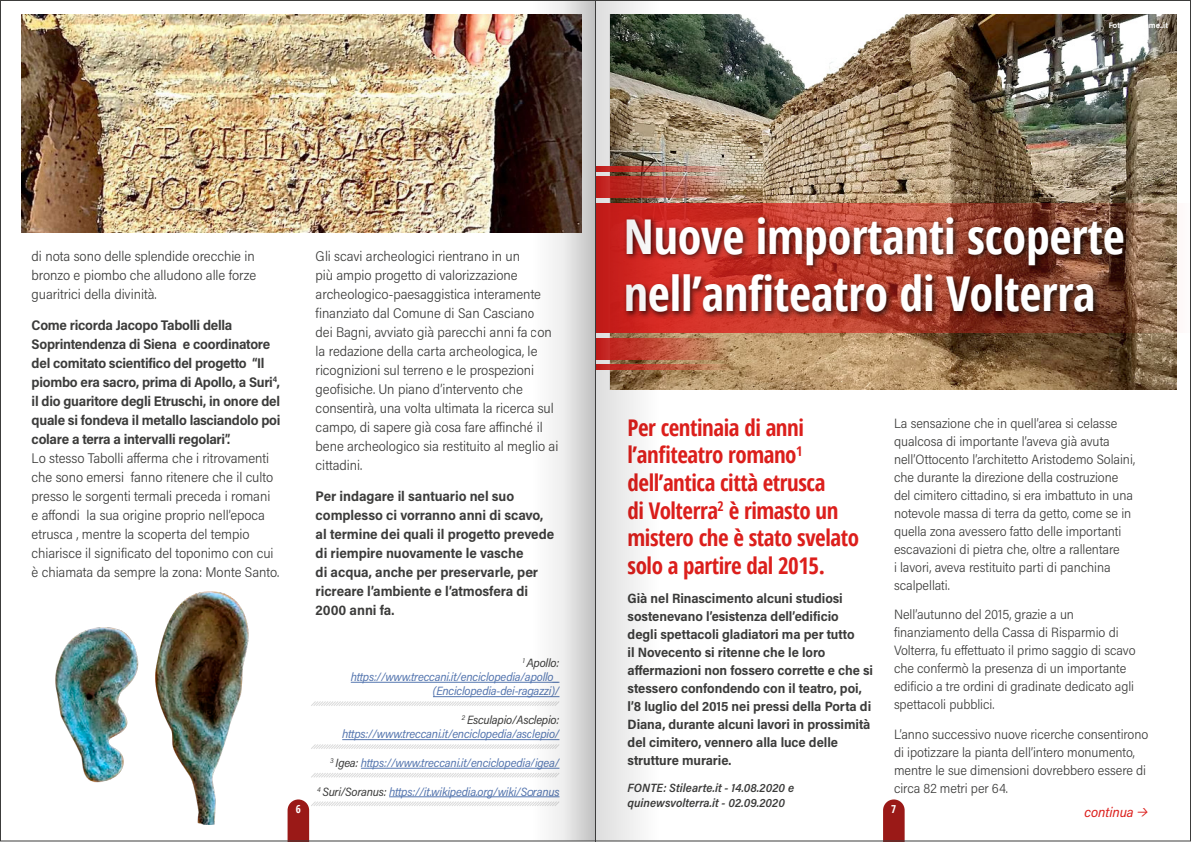
<style>
.page{position:relative;width:1191px;height:842px;background:#fff}
.page>*{position:absolute;margin:0;border:0;box-sizing:border-box;transform-origin:0 0}
.t1{font:700 condensed 48px/57.6px "Open Sans";letter-spacing:-.005em;color:#fff}
.t2{font:700 condensed 23px/27.6px "Open Sans";letter-spacing:-.02em;color:#dc1f1c}
.t3{font:300 14px/19px "Acumin Pro Semi Cond";letter-spacing:-.005em;color:#3c3c3b}
.t4{font:700 14px/19px "Acumin Pro Semi Cond";letter-spacing:-.015em;color:#3c3c3b}
.t5{font:italic 14px "Acumin Pro Semi Cond";letter-spacing:-.005em;color:#dc1f1c}
.t6{font:300 13.5px/18px "Acumin Pro Semi Cond";letter-spacing:-.005em;color:#3c3c3b}
.t7{font:700 13.5px/18px "Acumin Pro Semi Cond";letter-spacing:-.005em;color:#3c3c3b}
.t8{font:italic 12px/14.4px "Acumin Pro Semi Cond";letter-spacing:-.02em;color:#5576af;text-align:right}
.t9{font:italic 600 12px/14.4px "Acumin Pro Semi Cond";color:#3c3c3b}
.t10{font:700 condensed 11px "Open Sans";color:#fff}
.t11{font:700 8px "Acumin Pro Semi Cond";letter-spacing:-.005em;color:#fff}
.s1{color:#3c3c3b}
.s2{font-family:"Gilroy"}
</style>
<div class="page">
<img style="left:658px;top:14px;width:518px;height:376px">
<svg style="left:658px;top:203px;width:533px;height:130px;background:#a95f4d"></svg>
<svg style="left:658px;top:176px;width:72px;height:22px;background:#b57361"></svg>
<svg style="left:658px;top:166px;width:72px;height:5px"></svg>
<svg style="left:658px;top:338px;width:72px;height:22px;background:#be7252"></svg>
<svg style="left:658px;top:365px;width:72px;height:5px"></svg>
<div style="left:623px;top:213px;width:507px;height:106px;background:#000;opacity:.75"></div>
<img style="left:21px;top:14px;width:511px;height:218px">
<hr style="left:351px;top:682px;width:208px;height:1px;background:#5576af">
<svg style="left:311px;top:701px;width:221px;height:5px"></svg>
<hr style="left:433px;top:696px;width:126px;height:1px;background:#5576af">
<svg style="left:311px;top:744px;width:221px;height:5px"></svg>
<hr style="left:342px;top:739px;width:217px;height:1px;background:#5576af">
<svg style="left:311px;top:773px;width:221px;height:5px"></svg>
<hr style="left:361px;top:768px;width:198px;height:1px;background:#5576af">
<hr style="left:389px;top:796px;width:170px;height:1px;background:#5576af">
<img style="left:55px;top:591px;width:194px;height:234px">
<svg style="left:287px;top:799px;width:273px;height:43px"></svg>
<svg style="left:883px;top:799px;width:21px;height:43px"></svg>
<svg style="left:532px;top:2px;width:31px;height:837px;fill:#f3f3f3"></svg>
<svg style="left:596px;top:2px;width:62px;height:837px"></svg>
<svg style="left:563px;top:2px;width:32px;height:837px;background:#bebbba"></svg>
<hr style="left:595px;top:0;width:1px;height:842px;background:#3c3c3b">
<p class="t11" style="left:1108px;top:20px;width:61px">Foto: greenme..it</p>
<p class="t3" style="left:32px;top:246px;width:226px;text-align:justify">di nota sono delle splendide orecchie in bronzo e piombo che alludono alle forze guaritrici della divinità.</p>
<p class="t4" style="left:32px;top:314px;width:250px">Come ricorda Jacopo Tabolli della Soprintendenza di Siena e coordinatore del comitato scientifico del progetto “Il piombo era sacro, prima di Apollo, a Suri<sup>4</sup>, il dio guaritore degli Etruschi, in onore del quale si fondeva il metallo lasciandolo poi colare a terra a intervalli regolari”.</p>
<p class="t3" style="left:32px;top:448px;width:249px">Lo stesso Tabolli afferma che i ritrovamenti che sono emersi fanno ritenere che il culto presso le sorgenti termali preceda i romani e affondi la sua origine proprio nell’epoca etrusca , mentre la scoperta del tempio chiarisce il significato del toponimo con cui è chiamata da sempre la zona: Monte Santo.</p>
<h1 class="t1" style="left:624px;top:206px;width:502px">Nuove importanti scoperte nell’anfiteatro di Volterra</h1>
<p class="t3" style="left:316px;top:246px;width:244px">Gli scavi archeologici rientrano in un<br>più ampio progetto di valorizzazione archeologico-paesaggistica interamente finanziato dal Comune di San Casciano<br>dei Bagni, avviato già parecchi anni fa con la redazione della carta archeologica, le ricognizioni sul terreno e le prospezioni geofisiche. Un piano d’intervento che consentirà, una volta ultimata la ricerca sul campo, di sapere già cosa fare affinché il bene archeologico sia restituito al meglio ai cittadini.</p>
<p class="t4" style="left:316px;top:485px;width:240px">Per indagare il santuario nel suo complesso ci vorranno anni di scavo, al termine dei quali il progetto prevede di riempire nuovamente le vasche<br>di acqua, anche per preservarle, per ricreare l’ambiente e l’atmosfera di<br>2000 anni fa.</p>
<p class="t6" style="left:894px;top:414px;width:243px">La sensazione che in quell’area si celasse qualcosa di importante l’aveva già avuta nell’Ottocento l’architetto Aristodemo Solaini, che durante la direzione della costruzione del cimitero cittadino, si era imbattuto in una notevole massa di terra da getto, come se in quella zona avessero fatto delle importanti escavazioni di pietra che, oltre a rallentare<br>i lavori, aveva restituito parti di panchina scalpellati.</p>
<p class="t6" style="left:894px;top:605px;width:243px">Nell’autunno del 2015, grazie a un finanziamento della Cassa di Risparmio di Volterra, fu effettuato il primo saggio di scavo che confermò la presenza di un importante edificio a tre ordini di gradinate dedicato agli spettacoli pubblici.</p>
<p class="t6" style="left:894px;top:724px;width:256px">L’anno successivo nuove ricerche consentirono di ipotizzare la pianta dell’intero monumento, mentre le sue dimensioni dovrebbero essere di circa 82 metri per 64.</p>
<h2 class="t2" style="left:627px;top:413px;width:233px">Per centinaia di anni l’anfiteatro romano<sup>1 </sup>dell’antica città etrusca<br>di Volterra<sup>2</sup> è rimasto un mistero che è stato svelato solo a partire dal 2015.</h2>
<p class="t7" style="left:627px;top:589px;width:247px">Già nel Rinascimento alcuni studiosi sostenevano l’esistenza dell’edificio<br>degli spettacoli gladiatori ma per tutto<br>il Novecento si ritenne che le loro affermazioni non fossero corrette e che si stessero confondendo con il teatro, poi, l’8 luglio del 2015 nei pressi della Porta di Diana, durante alcuni lavori in prossimità del cimitero, vennero alla luce delle strutture murarie.</p>
<p class="t8" style="left:351px;top:655px;width:210px"><sup>1</sup> <span class="s1">Apollo: </span>https://www.treccani.it/enciclopedia/apollo_ (Enciclopedia-dei-ragazzi)/</p>
<p class="t8" style="left:342px;top:712px;width:219px"><sup>2</sup> <span class="s1">Esculapio/Asclepio: </span>https://www.treccani.it/enciclopedia/asclepio/</p>
<p class="t8" style="left:330px;top:755px;width:231px"><sup>3</sup> <span class="s1">Igea:</span> https://www.treccani.it/enciclopedia/igea/</p>
<p class="t8" style="left:317px;top:784px;width:244px"><sup>4</sup> <span class="s1">Suri/Soranus:</span> https://it.wikipedia.org/wiki/Soranus</p>
<p class="t9" style="left:627px;top:780px;width:168px">FONTE: Stilearte.it - 14.08.2020 e quinewsvolterra.it - 02.09.2020</p>
<p class="t10" style="left:296px;top:802px;width:7px">6</p>
<p class="t10" style="left:891px;top:802px;width:7px">7</p>
<p class="t5" style="left:1084px;top:802px;width:66px">continua <span class="s2">→</span></p>
</div>
